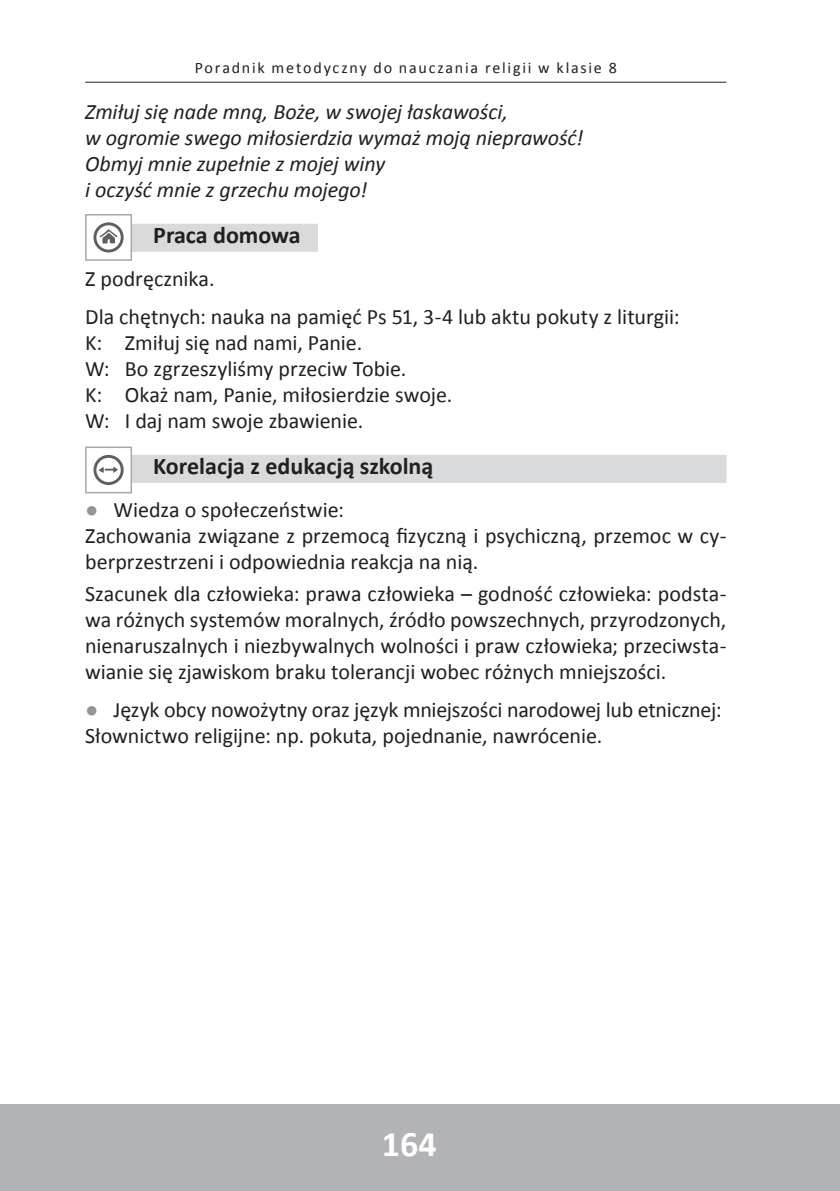
<style>
.page{position:relative;width:840px;height:1191px;background:#fff}
.page>*{position:absolute;margin:0;border:0;box-sizing:border-box;transform-origin:0 0}
.t1{font:700 36px "Calibri";color:#fff}
.t2{font:700 24px "Calibri";color:#231f20}
.t3{font:22px/26px "Calibri";letter-spacing:-.005em;color:#231f20}
.t4{font:italic 22px/26px "Calibri";letter-spacing:-.005em;color:#231f20}
.t5{font:16px "Calibri";letter-spacing:.11em;color:#231f20}
.s1{font-family:"Arial";color:#939598}
</style>
<div class="page">
<div style="left:0;top:1104px;width:839px;height:87px;background:#b2b3b7"></div>
<hr style="left:85px;top:82px;width:641px;height:1px;background:#231f20">
<div style="left:130px;top:224px;width:187px;height:28px;background:#d9dadc"></div>
<div style="left:130px;top:455px;width:596px;height:28px;background:#d9dadc"></div>
<svg style="left:93px;top:222px;width:30px;height:30px"></svg>
<div style="left:85px;top:214px;width:47px;height:47px;border:2px solid #a8a9ad"></div>
<svg style="left:93px;top:455px;width:30px;height:30px"></svg>
<div style="left:85px;top:446px;width:47px;height:47px;border:2px solid #a8a9ad"></div>
<p class="t5" style="left:194px;top:58px;width:423px">Poradnik metodyczny do nauczania religii w klasie 8</p>
<p class="t4" style="left:85px;top:97px;width:499px">Zmiłuj się nade mną, Boże, w swojej łaskawości,<br>w ogromie swego miłosierdzia wymaż moją nieprawość!<br>Obmyj mnie zupełnie z mojej winy<br>i oczyść mnie z grzechu mojego!</p>
<p class="t2" style="left:153px;top:220px;width:149px">Praca domowa</p>
<p class="t3" style="left:85px;top:260px;width:595px;line-height:37.4px">Z podręcznika.<br>Dla chętnych: nauka na pamięć Ps 51, 3-4 lub aktu pokuty z liturgii:</p>
<p class="t3" style="left:85px;top:329px;width:368px">K: Zmiłuj się nad nami, Panie.<br>W: Bo zgrzeszyliśmy przeciw Tobie.<br>K: Okaż nam, Panie, miłosierdzie swoje.<br>W: I daj nam swoje zbawienie.</p>
<p class="t2" style="left:153px;top:451px;width:281px">Korelacja z edukacją szkolną</p>
<p class="t3" style="left:85px;top:497px;width:642px"><span class="s1">●</span> Wiedza o społeczeństwie:<br>Zachowania związane z przemocą fizyczną i psychiczną, przemoc w cy&shy;berprzestrzeni i odpowiednia reakcja na nią.</p>
<p class="t3" style="left:85px;top:581px;width:642px;text-align:justify">Szacunek dla człowieka: prawa człowieka – godność człowieka: podsta&shy;wa różnych systemów moralnych, źródło powszechnych, przyrodzonych, nienaruszalnych i niezbywalnych wolności i praw człowieka; przeciwsta&shy;wianie się zjawiskom braku tolerancji wobec różnych mniejszości.</p>
<p class="t3" style="left:85px;top:696px;width:637px"><span class="s1">●</span> Język obcy nowożytny oraz język mniejszości narodowej lub etnicznej:<br>Słownictwo religijne: np. pokuta, pojednanie, nawrócenie.</p>
<h1 class="t1" style="left:382px;top:1120px;width:56px">164</h1>
</div>
